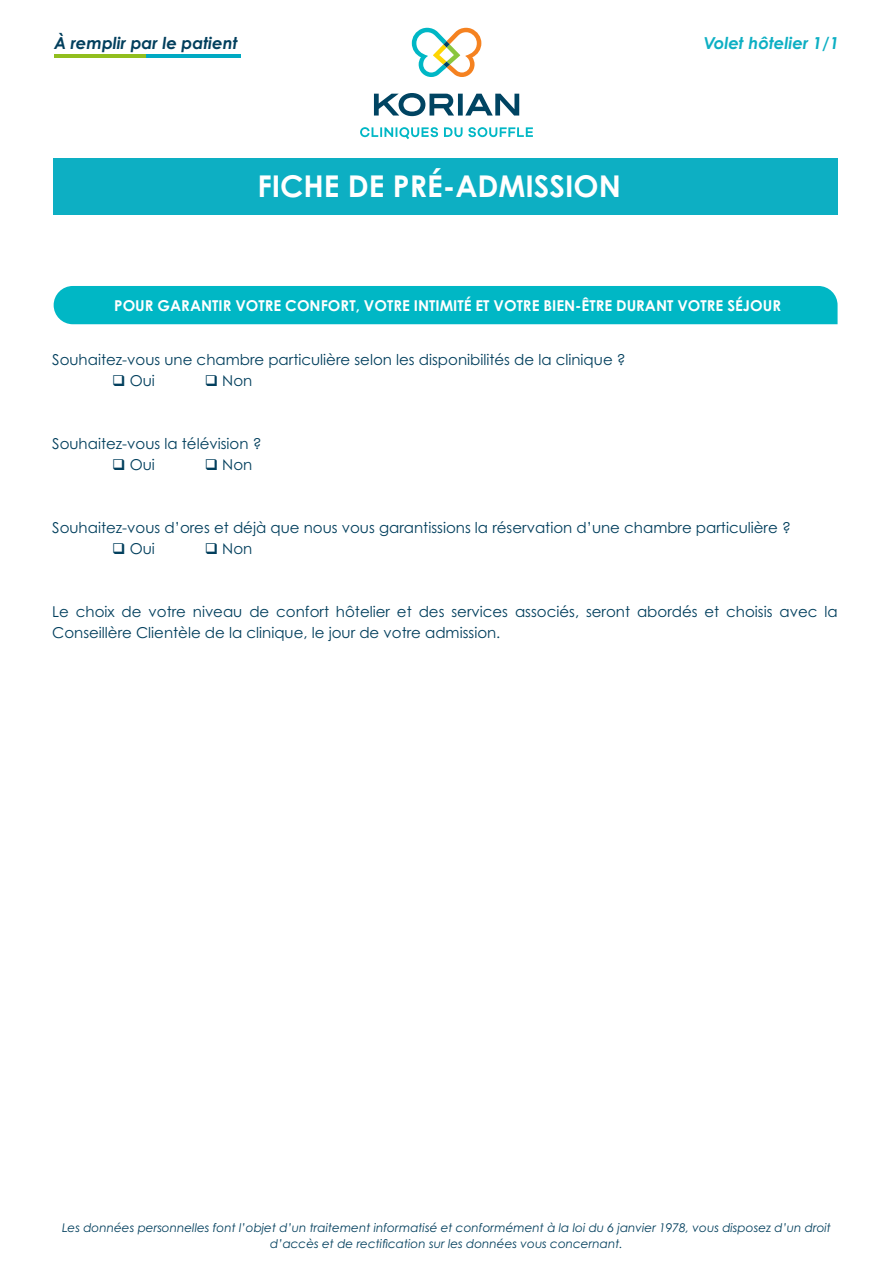
<style>
.page{position:relative;width:893px;height:1263px;background:#fff}
.page>*{position:absolute;margin:0;border:0;box-sizing:border-box;transform-origin:0 0}
.t1{font:700 30px "Century Gothic Std";color:#fff}
.t2{font:italic 700 16.5px "Century Gothic Std";color:#023f5d}
.t3{font:italic 700 16.5px "Century Gothic Std";color:#0dafc3}
.t4{font:15px/21px "Century Gothic Std";color:#023f5d}
.t5{font:700 15px "Century Gothic Std";color:#fff}
.t6{font:italic 12px/16.5px "Century Gothic Std";color:#023f5d;text-align:center}
</style>
<div class="page">
<hr style="left:54px;top:54px;width:94px;height:4px;background:#91be1e">
<hr style="left:147px;top:54px;width:93px;height:4px;background:#00aac3">
<div style="left:53px;top:159px;width:784px;height:56px;background:#0dafc3"></div>
<div style="left:54px;top:286px;width:783px;height:38px;background:#00b7c5"></div>
<svg style="left:412px;top:28px;width:69px;height:49px"></svg>
<svg style="left:374px;top:93px;width:145px;height:23px"></svg>
<svg style="left:360px;top:127px;width:173px;height:12px"></svg>
<p class="t2" style="left:54px;top:32px;width:185px">À remplir par le patient</p>
<h1 class="t1" style="left:257px;top:167px;width:365px">FICHE DE PRÉ-ADMISSION</h1>
<p class="t3" style="left:704px;top:32px;width:137px">Volet hôtelier 1/1</p>
<p class="t5" style="left:114px;top:296px;width:668px">POUR GARANTIR VOTRE CONFORT, VOTRE INTIMITÉ ET VOTRE BIEN-ÊTRE DURANT VOTRE SÉJOUR</p>
<p class="t4" style="left:52px;top:349px;width:575px">Souhaitez-vous une chambre particulière selon les disponibilités de la clinique ?</p>
<p class="t4" style="left:112px;top:370px;width:44px">❑ Oui</p>
<p class="t4" style="left:205px;top:370px;width:49px">❑ Non</p>
<p class="t4" style="left:52px;top:433px;width:211px">Souhaitez-vous la télévision ?</p>
<p class="t4" style="left:112px;top:454px;width:44px">❑ Oui</p>
<p class="t4" style="left:205px;top:454px;width:49px">❑ Non</p>
<p class="t4" style="left:52px;top:517px;width:740px">Souhaitez-vous d’ores et déjà que nous vous garantissions la réservation d’une chambre particulière ?</p>
<p class="t4" style="left:112px;top:538px;width:44px">❑ Oui</p>
<p class="t4" style="left:205px;top:538px;width:49px">❑ Non</p>
<p class="t4" style="left:52px;top:601px;width:787px">Le choix de votre niveau de confort hôtelier et des services associés, seront abordés et choisis avec la<br>Conseillère Clientèle de la clinique, le jour de votre admission.</p>
<p class="t6" style="left:62px;top:1219px;width:770px">Les données personnelles font l’objet d’un traitement informatisé et conformément à la loi du 6 janvier 1978, vous disposez d’un droit d’accès et de rectification sur les données vous concernant.</p>
</div>
